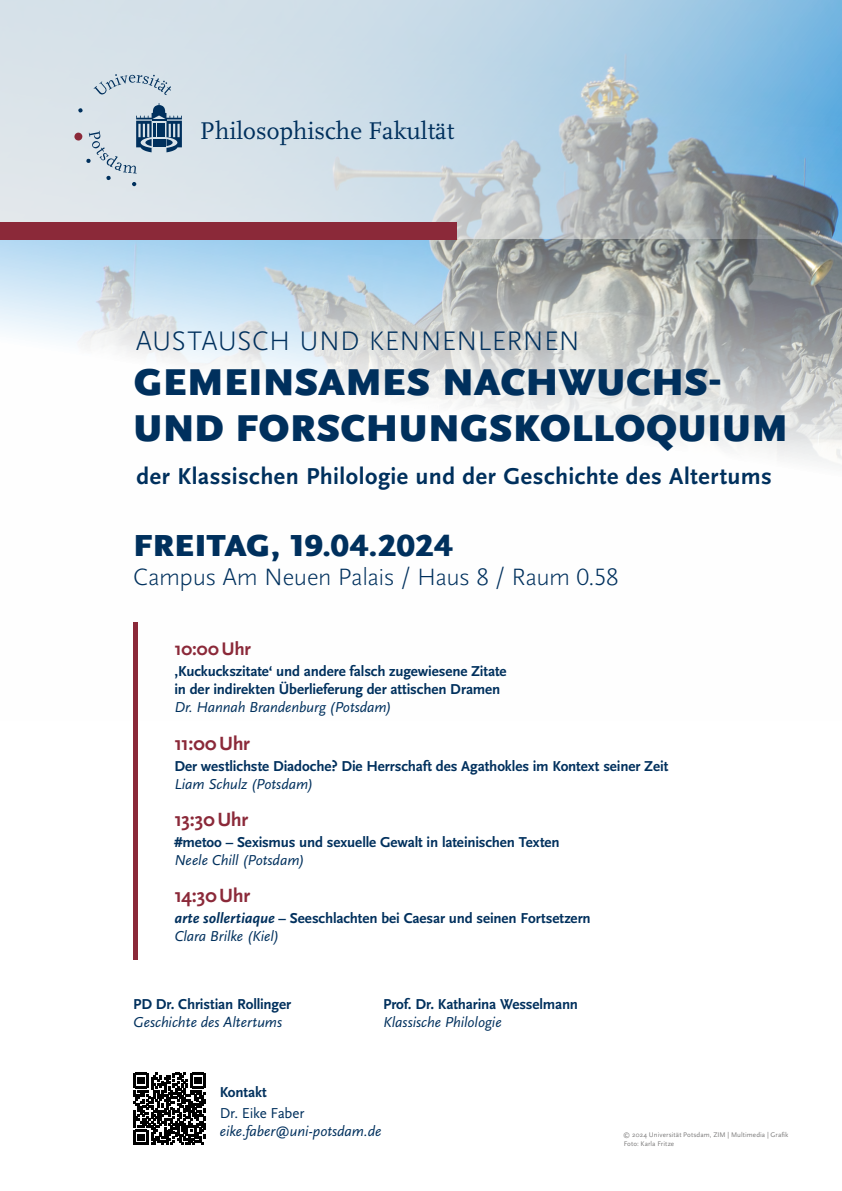
<style>
.page{position:relative;width:842px;height:1191px;background:#fff}
.page>*{position:absolute;margin:0;border:0;box-sizing:border-box;transform-origin:0 0}
.t1{font:900 39px/46.8px "Scala Sans Pro";letter-spacing:.02em;color:#00305d}
.t2{font:900 31.8px "Scala Sans Pro";letter-spacing:.005em;color:#00305d}
.t3{font:300 28px "Scala Sans Pro";letter-spacing:.01em;color:#00305d}
.t4{font:25.2px "Scala Pro";color:#00305d}
.t5{font:300 24.7px "Scala Sans Pro";letter-spacing:-.02em;color:#00305d}
.t6{font:700 24px "Scala Sans Pro";letter-spacing:.02em;color:#00305d}
.t7{font:700 20px "Scala Sans Pro";letter-spacing:-.015em;color:#8b2939}
.t8{font:700 19px "Scala Sans Pro";letter-spacing:-.015em;color:#8b2939}
.t9{font:700 15px/18px "Scala Sans Pro";letter-spacing:-.01em;color:#00305d}
.t10{font:italic 15px "Scala Sans Pro";letter-spacing:-.005em;color:#00305d}
.t11{font:15px "Scala Sans Pro";letter-spacing:-.015em;color:#00305d}
.t12{font:7px/8.4px "Scala Sans Pro";letter-spacing:.01em;color:#7c7b7b}
.s1{font-style:italic}
.s2{font-weight:400;font-style:italic}
</style>
<div class="page">
<img style="left:0;top:239px;width:842px;height:226px">
<div style="left:133px;top:621px;width:5px;height:338px;background:#8b2939"></div>
<svg style="left:133px;top:1072px;width:72px;height:73px"></svg>
<svg style="left:0;top:0;width:842px;height:239px;background:#b8cedc"></svg>
<svg style="left:94px;top:74px;width:77px;height:21px;background:#bbcbd6"></svg>
<svg style="left:74px;top:103px;width:107px;height:83px;background:#bac8d3"></svg>
<div style="left:0;top:222px;width:456px;height:17px;background:#8b2939"></div>
<h3 class="t4" style="left:200px;top:116px;width:256px">Philosophische Fakultät</h3>
<h3 class="t3" style="left:136px;top:325px;width:445px">AUSTAUSCH UND KENNENLERNEN</h3>
<h1 class="t1" style="left:133px;top:359px;width:656px">GEMEINSAMES NACHWUCHS-<br>UND FORSCHUNGSKOLLOQUIUM</h1>
<h3 class="t6" style="left:137px;top:462px;width:637px">der Klassischen Philologie und der Geschichte des Altertums</h3>
<h2 class="t2" style="left:133px;top:527px;width:321px">FREITAG, 19.04.2024</h2>
<h3 class="t5" style="left:133px;top:563px;width:487px">Campus Am Neuen Palais / Haus 8 / Raum 0.58</h3>
<p class="t8" style="left:174px;top:638px;width:78px">10:00Uhr</p>
<p class="t9" style="left:174px;top:662px;width:334px">,Kuckuckszitate‘ und andere falsch zugewiesene Zitate in der indirekten Überlieferung der attischen Dramen</p>
<p class="t10" style="left:174px;top:699px;width:219px">Dr. Hannah Brandenburg (Potsdam)</p>
<h3 class="t7" style="left:174px;top:731px;width:77px">11:00Uhr</h3>
<p class="t9" style="left:174px;top:757px;width:495px">Der westlichste Diadoche? Die Herrschaft des Agathokles im Kontext seiner Zeit</p>
<p class="t10" style="left:174px;top:775px;width:140px">Liam Schulz (Potsdam)</p>
<h3 class="t7" style="left:174px;top:808px;width:75px">13:30Uhr</h3>
<p class="t9" style="left:174px;top:833px;width:387px">#metoo – Sexismus und sexuelle Gewalt in lateinischen Texten</p>
<p class="t10" style="left:174px;top:851px;width:132px">Neele Chill (Potsdam)</p>
<h3 class="t7" style="left:174px;top:884px;width:77px">14:30Uhr</h3>
<p class="t9" style="left:174px;top:909px;width:418px"><span class="s1">arte sollertiaque</span> – Seeschlachten bei Caesar und seinen Fortsetzern<br><span class="s2">Clara Brilke (Kiel)</span></p>
<p class="t9" style="left:133px;top:994px;width:159px">PD Dr. Christian Rollinger</p>
<p class="t10" style="left:133px;top:1013px;width:150px">Geschichte des Altertums</p>
<p class="t9" style="left:383px;top:995px;width:196px">Prof. Dr. Katharina Wesselmann</p>
<p class="t10" style="left:383px;top:1013px;width:120px">Klassische Philologie</p>
<p class="t9" style="left:220px;top:1083px;width:49px">Kontakt</p>
<p class="t11" style="left:220px;top:1104px;width:86px">Dr. Eike Faber</p>
<p class="t10" style="left:220px;top:1122px;width:163px">eike.faber@uni-potsdam.de</p>
<p class="t12" style="left:623px;top:1130px;width:167px">© 2024 Universität Potsdam, ZIM | Multimedia | Grafik<br>Foto: Karla Fritze</p>
</div>
